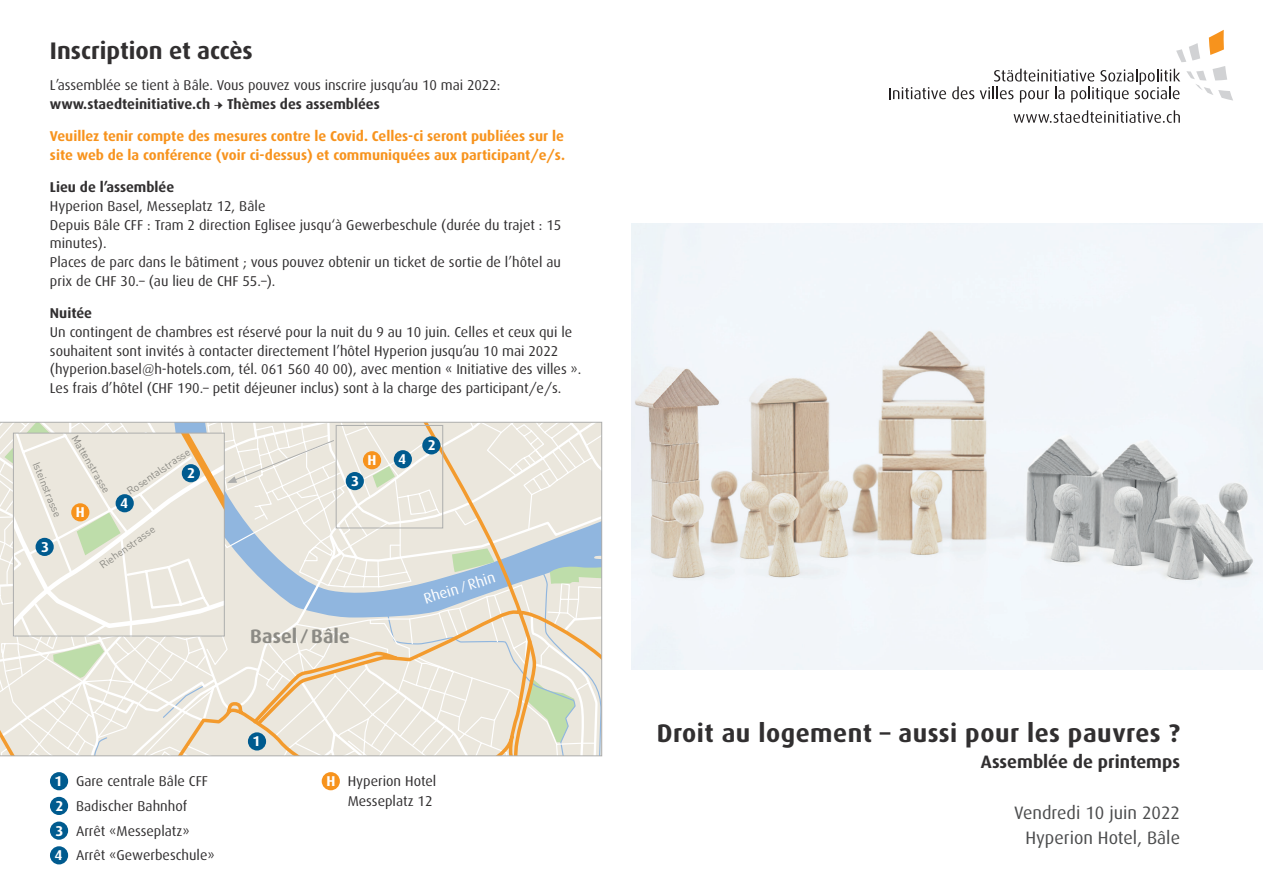
<style>
.page{position:relative;width:1263px;height:893px;background:#fff}
.page>*{position:absolute;margin:0;border:0;box-sizing:border-box;transform-origin:0 0}
.t1{font:700 25.5px "Dax";letter-spacing:.02em;color:#312f30}
.t2{font:700 24px "Dax";color:#312f30}
.t3{font:700 19.5px "Dax";color:#8c8b85}
.t4{font:18px "Dax";color:#4b4c4d}
.t5{font:700 18px "Dax";color:#312f30}
.t6{font:15px "Dax";color:#fff}
.t7{font:14.25px/18.8px "Dax";color:#312f30}
.t8{font:700 14.25px/18.8px "Dax";color:#f7931d}
.t9{font:700 14.25px "Dax";color:#312f30}
.t10{font:700 14.25px "Dax";color:#fff}
.t11{font:10.5px "DIN Pro";color:#8c8b85}
.s1{font-weight:700}
.s2{font-family:"Minion Pro"}
</style>
<div class="page">
<svg style="left:889px;top:87px;width:57px;height:12px"></svg>
<svg style="left:952px;top:86px;width:22px;height:13px"></svg>
<svg style="left:980px;top:30px;width:253px;height:73px"></svg>
<svg style="left:1013px;top:110px;width:167px;height:13px"></svg>
<img style="left:631px;top:223px;width:632px;height:447px">
<div style="left:50px;top:772px;width:18px;height:18px;background:#005b8f;border-radius:50%"></div>
<div style="left:50px;top:797px;width:18px;height:18px;background:#005b8f;border-radius:50%"></div>
<div style="left:50px;top:821px;width:18px;height:19px;background:#005b8f;border-radius:50%"></div>
<div style="left:50px;top:846px;width:18px;height:18px;background:#005b8f;border-radius:50%"></div>
<div style="left:322px;top:772px;width:18px;height:18px;background:#f7931d;border-radius:50%"></div>
<svg style="left:0;top:422px;width:602px;height:334px;background:#e3e1d9"></svg>
<p class="t2" style="left:50px;top:37px;width:204px">Inscription et accès</p>
<p class="t7" style="left:50px;top:76px;width:452px">L’assemblée se tient à Bâle. Vous pouvez vous inscrire jusqu’au 10 mai 2022: <span class="s1">www.staedteinitiative.ch</span> <span class="s2">→</span> <span class="s1">Thèmes des assemblées</span></p>
<p class="t8" style="left:50px;top:127px;width:516px">Veuillez tenir compte des mesures contre le Covid. Celles-ci seront publiées sur le site web de la conférence (voir ci-dessus) et communiquées aux participant/e/s.</p>
<p class="t9" style="left:50px;top:179px;width:126px">Lieu de l’assemblée</p>
<p class="t7" style="left:50px;top:197px;width:217px">Hyperion Basel, Messeplatz 12, Bâle</p>
<p class="t7" style="left:50px;top:215px;width:513px">Depuis Bâle CFF : Tram 2 direction Eglisee jusqu‘à Gewerbeschule (durée du trajet : 15 minutes).</p>
<p class="t7" style="left:50px;top:253px;width:512px">Places de parc dans le bâtiment ; vous pouvez obtenir un ticket de sortie de l’hôtel au prix de CHF 30.– (au lieu de CHF 55.–).</p>
<p class="t9" style="left:50px;top:305px;width:44px">Nuitée</p>
<p class="t7" style="left:50px;top:323px;width:533px">Un contingent de chambres est réservé pour la nuit du 9 au 10 juin. Celles et ceux qui le souhaitent sont invités à contacter directement l’hôtel Hyperion jusqu’au 10 mai 2022 (hyperion.basel@h-hotels.com, tél. 061 560 40 00), avec mention « Initiative des villes ».<br>Les frais d’hôtel (CHF 190.– petit déjeuner inclus) sont à la charge des participant/e/s.</p>
<p class="t11" style="left:43px;top:460px;width:60px;rotate:68deg">Isteinstrasse</p>
<p class="t10" style="left:41px;top:539px;width:10px">3</p>
<p class="t11" style="left:80px;top:432px;width:67px;rotate:59deg">Mattenstrasse</p>
<p class="t10" style="left:76px;top:504px;width:10px">H</p>
<p class="t11" style="left:124px;top:486px;width:75px;rotate:-34deg">Rosentalstrasse</p>
<p class="t10" style="left:187px;top:465px;width:10px">2</p>
<p class="t10" style="left:120px;top:495px;width:10px">4</p>
<p class="t11" style="left:96px;top:560px;width:67px;rotate:-35deg">Riehenstrasse</p>
<p class="t10" style="left:54px;top:773px;width:10px">1</p>
<p class="t7" style="left:76px;top:772px;width:133px">Gare centrale Bâle CFF</p>
<p class="t7" style="left:76px;top:797px;width:113px">Badischer Bahnhof</p>
<p class="t7" style="left:76px;top:821px;width:115px">Arrêt «Messeplatz»</p>
<p class="t7" style="left:76px;top:846px;width:140px">Arrêt «Gewerbeschule»</p>
<p class="t10" style="left:55px;top:798px;width:10px">2</p>
<p class="t10" style="left:55px;top:822px;width:10px">3</p>
<p class="t10" style="left:54px;top:847px;width:10px">4</p>
<p class="t10" style="left:351px;top:473px;width:10px">3</p>
<p class="t10" style="left:368px;top:452px;width:10px">H</p>
<p class="t10" style="left:398px;top:451px;width:10px">4</p>
<p class="t10" style="left:428px;top:437px;width:10px">2</p>
<p class="t3" style="left:250px;top:625px;width:101px">Basel ⁄ Bâle</p>
<p class="t6" style="left:422px;top:591px;width:75px;rotate:-18deg">Rhein ⁄ Rhin</p>
<p class="t10" style="left:252px;top:733px;width:10px">1</p>
<p class="t10" style="left:326px;top:773px;width:10px">H</p>
<p class="t7" style="left:348px;top:772px;width:90px">Hyperion Hotel</p>
<p class="t7" style="left:348px;top:792px;width:86px">Messeplatz 12</p>
<p class="t1" style="left:657px;top:719px;width:525px">Droit au logement – aussi pour les pauvres ?</p>
<p class="t5" style="left:981px;top:751px;width:201px">Assemblée de printemps</p>
<p class="t4" style="left:1014px;top:803px;width:167px">Vendredi 10 juin 2022</p>
<p class="t4" style="left:1025px;top:828px;width:156px">Hyperion Hotel, Bâle</p>
</div>
